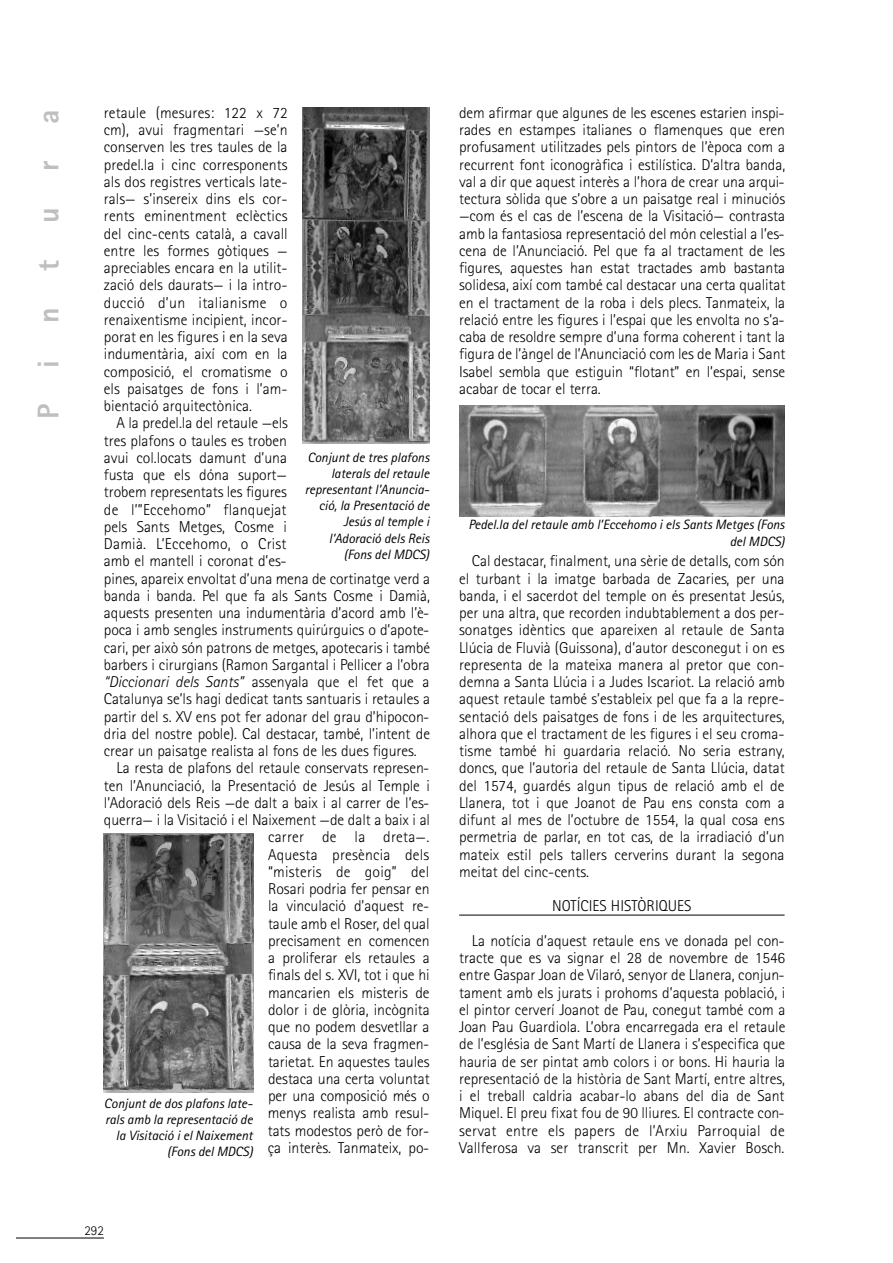
<style>
.page{position:relative;width:893px;height:1263px;background:#fff}
.page>*{position:absolute;margin:0;border:0;box-sizing:border-box;transform-origin:0 0}
.t1{font:800 30px "Rotis Sans Serif";letter-spacing:1.225em;color:#bfbfbf}
.t2{font:300 15.75px/17.2px "Rotis Sans Serif";letter-spacing:-.005em;color:#000;text-align:justify}
.t3{font:300 15.75px "Rotis Sans Serif";letter-spacing:.015em;color:#000}
.t4{font:italic 300 15.75px "Rotis Sans Serif";letter-spacing:-.005em;color:#000}
.t5{font:italic 13.5px/16.2px "Rotis Sans Serif";color:#000;text-align:right}
.t6{font:300 13.5px "Rotis Sans Serif";color:#000}
.s1{font-style:normal}
</style>
<div class="page">
<svg style="left:17px;top:1238px;width:87px;height:1px"></svg>
<svg style="left:459px;top:915px;width:326px;height:1px"></svg>
<img style="left:302px;top:107px;width:127px;height:337px">
<img style="left:459px;top:406px;width:325px;height:111px">
<img style="left:104px;top:834px;width:149px;height:258px">
<h1 class="t1" style="left:38px;top:419px;width:312px;rotate:-90deg">Pintura</h1>
<p class="t2" style="left:104px;top:106px;width:185px">retaule (mesures: 122 x 72 cm), avui fragmentari —se’n conserven les tres taules de la predel.la i cinc corresponents als dos registres verticals late&shy;rals— s’insereix dins els cor - rents eminentment eclèctics del cinc-cents català, a cavall entre les formes gòtiques — apreciables encara en la utilit&shy;zació dels dau rats— i la intro&shy;ducció d’un italianisme o renaixentisme in ci pient, incor&shy;porat en les figures i en la seva indumentària, així com en la composició, el cromatisme o els paisatges de fons i l’am&shy;bientació arquitec tònica.</p>
<p class="t2" style="left:117px;top:416px;width:173px">A la predel.la del retaule —els</p>
<p class="t2" style="left:104px;top:433px;width:185px">tres plafons o taules es troben</p>
<p class="t2" style="left:104px;top:451px;width:185px">avui col.locats damunt d’una</p>
<p class="t2" style="left:104px;top:468px;width:185px">fusta que els dóna suport—</p>
<p class="t2" style="left:104px;top:485px;width:185px">trobem representats les figures</p>
<p class="t3" style="left:104px;top:504px;width:184px">de l’”Eccehomo” flanquejat</p>
<p class="t2" style="left:104px;top:520px;width:185px">pels Sants Metges, Cosme i</p>
<p class="t3" style="left:104px;top:538px;width:184px">Damià. L’Eccehomo, o Crist</p>
<p class="t2" style="left:104px;top:554px;width:184px">amb el mantell i coronat d’es-</p>
<p class="t2" style="left:104px;top:571px;width:328px">pines, apareix envoltat d’una mena de cortinatge verd a</p>
<p class="t2" style="left:104px;top:589px;width:327px">banda i banda. Pel que fa als Sants Cosme i Damià,</p>
<p class="t2" style="left:104px;top:606px;width:327px">aquests presenten una indumentària d’acord amb l’è-</p>
<p class="t2" style="left:104px;top:623px;width:327px">poca i amb sengles instruments quirúrguics o d’apote-</p>
<p class="t2" style="left:104px;top:640px;width:328px">cari, per això són patrons de metges, apotecaris i també</p>
<p class="t2" style="left:104px;top:658px;width:327px">barbers i cirurgians (Ramon Sargantal i Pellicer a l’obra</p>
<p class="t4" style="left:104px;top:676px;width:327px">“Diccionari dels Sants” <span class="s1">assenyala que el fet que a</span></p>
<p class="t2" style="left:104px;top:692px;width:327px">Catalunya se’ls hagi dedicat tants santuaris i retaules a</p>
<p class="t2" style="left:104px;top:709px;width:327px">partir del s. XV ens pot fer adonar del grau d’hipocon-</p>
<p class="t2" style="left:104px;top:727px;width:327px">dria del nostre poble). Cal destacar, també, l’intent de</p>
<p class="t2" style="left:104px;top:744px;width:314px">crear un paisatge realista al fons de les dues figures.</p>
<p class="t2" style="left:117px;top:761px;width:314px">La resta de plafons del retaule conservats represen-</p>
<p class="t2" style="left:104px;top:778px;width:327px">ten l’Anun ciació, la Pre sentació de Jesús al Temple i</p>
<p class="t2" style="left:104px;top:796px;width:327px">l’Adoració dels Reis —de dalt a baix i al carrer de l’es-</p>
<p class="t2" style="left:104px;top:813px;width:328px">querra— i la Visitació i el Nai xe ment —de dalt a baix i al</p>
<p class="t3" style="left:268px;top:832px;width:163px">car rer de la dreta—.</p>
<p class="t3" style="left:268px;top:849px;width:163px">Aquesta pre sèn cia dels</p>
<p class="t3" style="left:268px;top:866px;width:163px">“mis teris de goig” del</p>
<p class="t2" style="left:268px;top:882px;width:163px">Rosari podria fer pensar en</p>
<p class="t2" style="left:268px;top:899px;width:163px">la vinculació d’aquest re -</p>
<p class="t2" style="left:268px;top:916px;width:163px">taule amb el Roser, del qual</p>
<p class="t2" style="left:268px;top:934px;width:163px">precisament en co mencen</p>
<p class="t2" style="left:268px;top:951px;width:163px">a proliferar els retaules a</p>
<p class="t2" style="left:268px;top:968px;width:163px">finals del s. XVI, tot i que hi</p>
<p class="t2" style="left:268px;top:985px;width:163px">mancarien els misteris de</p>
<p class="t2" style="left:268px;top:1003px;width:163px">dolor i de glòria, incògnita</p>
<p class="t2" style="left:268px;top:1020px;width:163px">que no podem desvetllar a</p>
<p class="t2" style="left:268px;top:1037px;width:163px">causa de la seva fragmen-</p>
<p class="t2" style="left:268px;top:1054px;width:163px">tarietat. En aquestes taules</p>
<p class="t2" style="left:268px;top:1072px;width:163px">destaca una certa voluntat</p>
<p class="t2" style="left:268px;top:1089px;width:163px">per una composició més o</p>
<p class="t2" style="left:268px;top:1106px;width:163px">menys realista amb resul-</p>
<p class="t2" style="left:268px;top:1123px;width:163px">tats modestos però de for -</p>
<p class="t2" style="left:268px;top:1141px;width:163px">ça interès. Tanmateix, po -</p>
<p class="t5" style="left:305px;top:450px;width:126px">Conjunt de tres plafons laterals del retaule representant l’Anuncia - ció, la Presentació de<br>Jesús al temple i l’Adoració dels Reis (Fons del MDCS)</p>
<p class="t5" style="left:104px;top:1096px;width:150px">Conjunt de dos plafons late&shy;rals amb la representació de la Visitació i el Naixement (Fons del MDCS)</p>
<p class="t6" style="left:84px;top:1226px;width:21px">292</p>
<p class="t2" style="left:459px;top:106px;width:328px">dem afirmar que algunes de les escenes estarien inspi&shy;rades en estampes italianes o flamenques que eren profusament utilitzades pels pintors de l’època com a recurrent font iconogràfica i estilística. D’altra banda, val a dir que aquest interès a l’hora de crear una arqui&shy;tectura sòlida que s’obre a un paisatge real i minuciós —com és el cas de l’escena de la Visitació— contrasta amb la fantasiosa representació del món celestial a l’es&shy;cena de l’Anunciació. Pel que fa al tractament de les figures, aquestes han estat tractades amb bastanta solidesa, així com també cal destacar una certa qualitat en el tractament de la roba i dels plecs. Tanmateix, la relació entre les figures i l’espai que les envolta no s’a&shy;caba de resoldre sempre d’una forma coherent i tant la figura de l’àngel de l’Anunciació com les de Maria i Sant Isabel sembla que estiguin “flotant” en l’espai, sense acabar de tocar el terra.</p>
<p class="t5" style="left:468px;top:518px;width:318px">Pedel.la del retaule amb l’Eccehomo i els Sants Metges (Fons del MDCS)</p>
<p class="t2" style="left:459px;top:554px;width:327px;text-indent:13px">Cal destacar, finalment, una sèrie de detalls, com són el turbant i la imatge barbada de Zacaries, per una banda, i el sacerdot del temple on és presentat Jesús, per una altra, que recorden indubtablement a dos per&shy;sonatges idèntics que apareixen al retaule de Santa Llúcia de Fluvià (Guissona), d’autor desconegut i on es representa de la mateixa manera al pretor que con&shy;demna a Santa Llúcia i a Judes Iscariot. La relació amb aquest retaule també s’estableix pel que fa a la repre&shy;sentació dels paisatges de fons i de les arquitectures, alhora que el tractament de les figures i el seu croma&shy;tisme també hi guardaria relació. No seria estrany, doncs, que l’autoria del retaule de Santa Llúcia, datat del 1574, guardés algun tipus de relació amb el de Llanera, tot i que Joanot de Pau ens consta com a difunt al mes de l’octubre de 1554, la qual cosa ens permetria de parlar, en tot cas, de la irradiació d’un mateix estil pels tallers cerverins durant la segona meitat del cinc-cents.</p>
<p class="t2" style="left:472px;top:890px;width:314px;line-height:34.5px;text-indent:80px">NOTÍCIES HISTÒRIQUES<br>La notícia d’aquest retaule ens ve donada pel con-</p>
<p class="t2" style="left:459px;top:951px;width:328px">tracte que es va signar el 28 de novembre de 1546 entre Gaspar Joan de Vilaró, senyor de Llanera, conjun&shy;tament amb els jurats i prohoms d’aquesta població, i el pintor cerverí Joanot de Pau, conegut també com a Joan Pau Guardiola. L’obra encarregada era el retaule de l’església de Sant Martí de Llanera i s’especifica que hauria de ser pintat amb colors i or bons. Hi hauria la representació de la història de Sant Martí, entre altres, i el treball caldria acabar-lo abans del dia de Sant Miquel. El preu fixat fou de 90 lliures. El contracte con&shy;servat entre els papers de l’Arxiu Parroquial de Vallferosa va ser transcrit per Mn. Xavier Bosch.</p>
</div>
